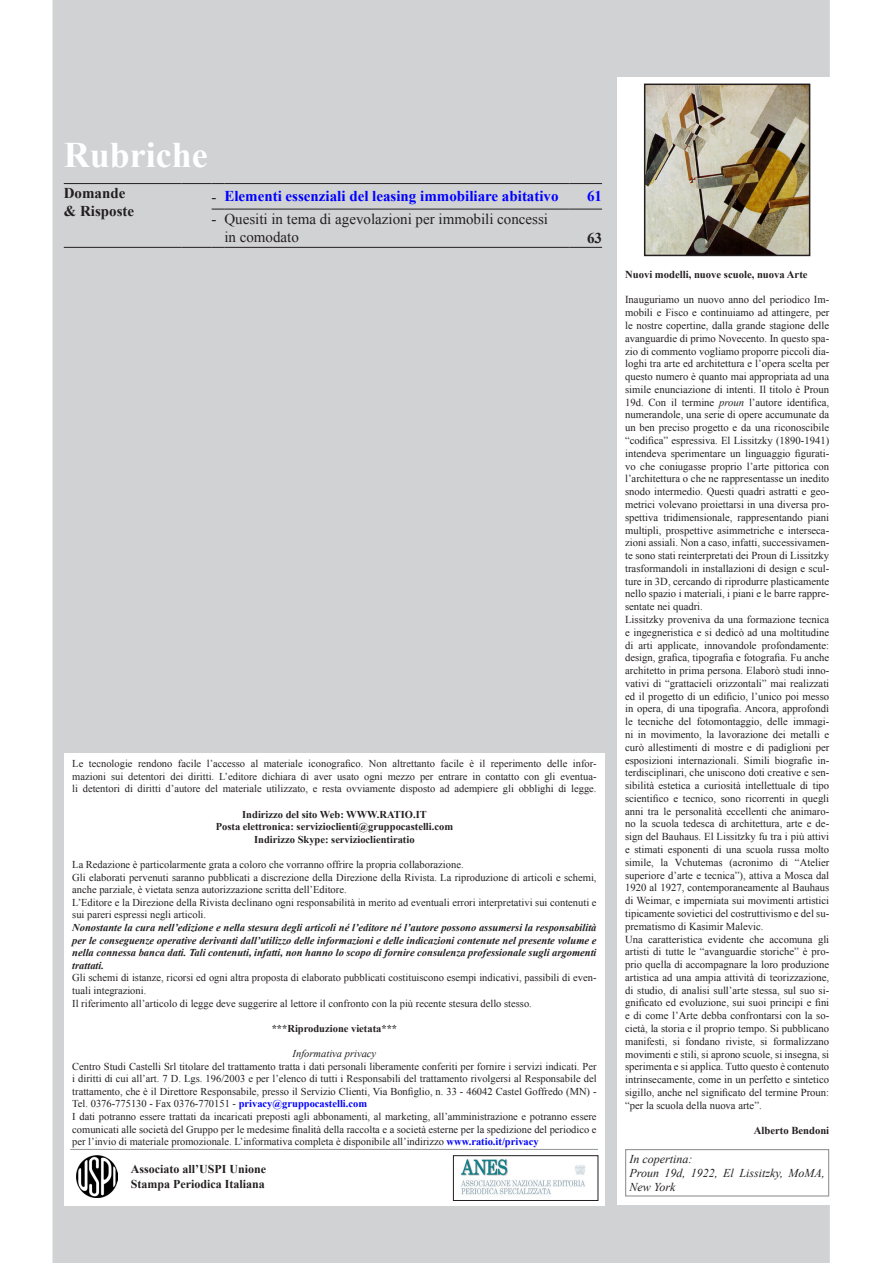
<style>
.page{position:relative;width:893px;height:1263px;background:#fff}
.page>*{position:absolute;margin:0;border:0;box-sizing:border-box;transform-origin:0 0}
.t1{font:700 36px "Times New Roman";color:#fff}
.t2{font:15px "Times New Roman";color:#231f20}
.t3{font:700 15px "Times New Roman";color:#00f}
.t4{font:700 15px "Times New Roman";color:#231f20}
.t5{font:italic 12px/14.4px "Times New Roman";color:#231f20}
.t6{font:700 12px/14.4px "Times New Roman";color:#231f20}
.t7{font:10.65px/12.8px "Times New Roman";color:#231f20;text-align:justify}
.t8{font:700 10.65px "Times New Roman";color:#231f20}
.t9{font:10.5px/12.6px "Times New Roman";color:#231f20}
.t10{font:italic 700 10.5px/12.6px "Times New Roman";color:#231f20;text-align:justify}
.t11{font:700 10.5px/12.6px "Times New Roman";color:#231f20;text-align:center}
.t12{font:italic 10.5px "Times New Roman";color:#231f20}
.s1{font-weight:700;color:#00f}
.s2{font-style:italic}
</style>
<div class="page">
<div style="left:52px;top:0;width:778px;height:1263px;background:#d1d2d4"></div>
<div style="left:617px;top:77px;width:225px;height:1128px;background:#fff"></div>
<div style="left:65px;top:753px;width:540px;height:452px;background:#fff"></div>
<hr style="left:70px;top:1149px;width:528px;height:1px;background:#939598">
<img style="left:77px;top:1156px;width:41px;height:41px">
<img style="left:461px;top:1159px;width:124px;height:36px">
<div style="left:453px;top:1155px;width:145px;height:46px;border:1px solid #231f20"></div>
<hr style="left:64px;top:183px;width:117px;height:1px;background:#231f20">
<hr style="left:181px;top:183px;width:31px;height:1px;background:#231f20">
<svg style="left:212px;top:183px;width:12px;height:1px"></svg>
<hr style="left:224px;top:183px;width:345px;height:1px;background:#231f20">
<hr style="left:569px;top:183px;width:33px;height:1px;background:#231f20">
<svg style="left:212px;top:209px;width:12px;height:1px"></svg>
<hr style="left:224px;top:209px;width:345px;height:1px;background:#231f20">
<hr style="left:569px;top:209px;width:33px;height:1px;background:#231f20">
<hr style="left:64px;top:247px;width:117px;height:1px;background:#231f20">
<hr style="left:181px;top:247px;width:31px;height:1px;background:#231f20">
<svg style="left:212px;top:247px;width:12px;height:1px"></svg>
<hr style="left:224px;top:247px;width:345px;height:1px;background:#231f20">
<hr style="left:569px;top:247px;width:33px;height:1px;background:#231f20">
<div style="left:625px;top:1149px;width:204px;height:47px;border:1px solid #939598"></div>
<img style="left:647px;top:87px;width:160px;height:166px">
<div style="left:644px;top:84px;width:166px;height:172px;border:2px solid #231f20"></div>
<p class="t1" style="left:64px;top:130px;width:145px">Rubriche</p>
<p class="t4" style="left:64px;top:183px;width:63px">Domande</p>
<p class="t4" style="left:64px;top:201px;width:72px">&amp; Risposte</p>
<p class="t2" style="left:212px;top:186px;width:6px">-</p>
<p class="t3" style="left:224px;top:186px;width:336px">Elementi essenziali del leasing immobiliare abitativo</p>
<p class="t3" style="left:587px;top:186px;width:16px">61</p>
<p class="t2" style="left:212px;top:209px;width:6px">-</p>
<p class="t2" style="left:224px;top:209px;width:325px">Quesiti in tema di agevolazioni per immobili concessi</p>
<p class="t2" style="left:224px;top:227px;width:76px">in comodato</p>
<p class="t4" style="left:587px;top:228px;width:16px">63</p>
<p class="t9" style="left:72px;top:757px;width:526px;text-align:justify">Le tecnologie rendono facile l’accesso al materiale iconografico. Non altrettanto facile è il reperimento delle infor&shy;mazioni sui detentori dei diritti. L’editore dichiara di aver usato ogni mezzo per entrare in contatto con gli eventua&shy;li detentori di diritti d’autore del materiale utilizzato, e resta ovviamente disposto ad adempiere gli obblighi di legge.</p>
<p class="t11" style="left:216px;top:807px;width:239px">Indirizzo del sito Web: WWW.RATIO.IT<br>Posta elettronica: servizioclienti@gruppocastelli.com<br>Indirizzo Skype: servizioclientiratio</p>
<p class="t9" style="left:72px;top:858px;width:526px">La Redazione è particolarmente grata a coloro che vorranno offrire la propria collaborazione.<br>Gli elaborati pervenuti saranno pubblicati a discrezione della Direzione della Rivista. La riproduzione di articoli e schemi, anche parziale, è vietata senza autorizzazione scritta dell’Editore.<br>L’Editore e la Direzione della Rivista declinano ogni responsabilità in merito ad eventuali errori interpretativi sui contenuti e sui pareri espressi negli articoli.</p>
<p class="t10" style="left:72px;top:921px;width:526px">Nonostante la cura nell’edizione e nella stesura degli articoli né l’editore né l’autore possono assumersi la responsabilità per le conseguenze operative derivanti dall’utilizzo delle informazioni e delle indicazioni contenute nel presente volume e nella connessa banca dati. Tali contenuti, infatti, non hanno lo scopo di fornire consulenza professionale sugli argomenti trattati.</p>
<p class="t9" style="left:72px;top:971px;width:526px">Gli schemi di istanze, ricorsi ed ogni altra proposta di elaborato pubblicati costituiscono esempi indicativi, passibili di even&shy;tuali integrazioni.<br>Il riferimento all’articolo di legge deve suggerire al lettore il confronto con la più recente stesura dello stesso.</p>
<p class="t11" style="left:272px;top:1022px;width:127px">***Riproduzione vietata***</p>
<p class="t12" style="left:293px;top:1046px;width:85px">Informativa privacy</p>
<p class="t9" style="left:72px;top:1060px;width:526px">Centro Studi Castelli Srl titolare del trattamento tratta i dati personali liberamente conferiti per fornire i servizi indicati. Per i diritti di cui all’art. 7 D. Lgs. 196/2003 e per l’elenco di tutti i Responsabili del trattamento rivolgersi al Responsabile del trattamento, che è il Direttore Responsabile, presso il Servizio Clienti, Via Bonfiglio, n. 33 - 46042 Castel Goffredo (MN) - Tel. 0376-775130 - Fax 0376-770151 - <span class="s1">privacy@gruppocastelli.com<br></span>I dati potranno essere trattati da incaricati preposti agli abbonamenti, al marketing, all’amministrazione e potranno essere comunicati alle società del Gruppo per le medesime finalità della raccolta e a società esterne per la spedizione del periodico e per l’invio di materiale promozionale. L’informativa completa è disponibile all’indirizzo <span class="s1">www.ratio.it/privacy</span></p>
<p class="t6" style="left:131px;top:1162px;width:137px">Associato all’USPI Unione<br>Stampa Periodica Italiana</p>
<p class="t8" style="left:625px;top:267px;width:184px">Nuovi modelli, nuove scuole, nuova Arte</p>
<p class="t7" style="left:625px;top:293px;width:206px">Inauguriamo un nuovo anno del periodico Im&shy;mobili e Fisco e continuiamo ad attingere, per le nostre copertine, dalla grande stagione delle avanguardie di primo Novecento. In questo spa&shy;zio di commento vogliamo proporre piccoli dia&shy;loghi tra arte ed architettura e l’opera scelta per questo numero è quanto mai appropriata ad una simile enunciazione di intenti. Il titolo è Proun 19d. Con il termine <span class="s2">proun</span> l’autore identifica, numerandole, una serie di opere accumunate da un ben preciso progetto e da una riconoscibile “codifica” espressiva. El Lissitzky (1890-1941) intendeva sperimentare un linguaggio figurati&shy;vo che coniugasse proprio l’arte pittorica con l’architettura o che ne rappresentasse un inedito snodo intermedio. Questi quadri astratti e geo&shy;metrici volevano proiettarsi in una diversa pro&shy;spettiva tridimensionale, rappresentando piani multipli, prospettive asimmetriche e interseca&shy;zioni assiali. Non a caso, infatti, successivamen&shy;te sono stati reinterpretati dei Proun di Lissitzky trasformandoli in installazioni di design e scul&shy;ture in 3D, cercando di riprodurre plasticamente nello spazio i materiali, i piani e le barre rappre&shy;sentate nei quadri.</p>
<p class="t7" style="left:625px;top:613px;width:206px">Lissitzky proveniva da una formazione tecnica e ingegneristica e si dedicò ad una moltitudine di arti applicate, innovandole profondamente: design, grafica, tipografia e fotografia. Fu anche architetto in prima persona. Elaborò studi inno&shy;vativi di “grattacieli orizzontali” mai realizzati ed il progetto di un edificio, l’unico poi messo in opera, di una tipografia. Ancora, approfondì le tecniche del fotomontaggio, delle immagi&shy;ni in movimento, la lavorazione dei metalli e curò allestimenti di mostre e di padiglioni per esposizioni internazionali. Simili biografie in&shy;terdisciplinari, che uniscono doti creative e sen&shy;sibilità estetica a curiosità intellettuale di tipo scientifico e tecnico, sono ricorrenti in quegli anni tra le personalità eccellenti che animaro&shy;no la scuola tedesca di architettura, arte e de&shy;sign del Bauhaus. El Lissitzky fu tra i più attivi e stimati esponenti di una scuola russa molto simile, la Vchutemas (acronimo di “Atelier superiore d’arte e tecnica”), attiva a Mosca dal 1920 al 1927, contemporaneamente al Bauhaus di Weimar, e imperniata sui movimenti artistici tipicamente sovietici del costruttivismo e del su&shy;prematismo di Kasimir Malevic.</p>
<p class="t7" style="left:625px;top:932px;width:206px">Una caratteristica evidente che accomuna gli artisti di tutte le “avanguardie storiche” è pro&shy;prio quella di accompagnare la loro produzione artistica ad una ampia attività di teorizzazione, di studio, di analisi sull’arte stessa, sul suo si&shy;gnificato ed evoluzione, sui suoi principi e fini e di come l’Arte debba confrontarsi con la so&shy;cietà, la storia e il proprio tempo. Si pubblicano manifesti, si fondano riviste, si formalizzano movimenti e stili, si aprono scuole, si insegna, si sperimenta e si applica. Tutto questo è contenuto intrinsecamente, come in un perfetto e sintetico sigillo, anche nel significato del termine Proun: “per la scuola della nuova arte”.</p>
<p class="t8" style="left:754px;top:1123px;width:77px">Alberto Bendoni</p>
<p class="t5" style="left:630px;top:1151px;width:64px">In copertina:</p>
<p class="t5" style="left:630px;top:1165px;width:197px">Proun 19d, 1922, El Lissitzky, MoMA,<br>New York</p>
</div>
